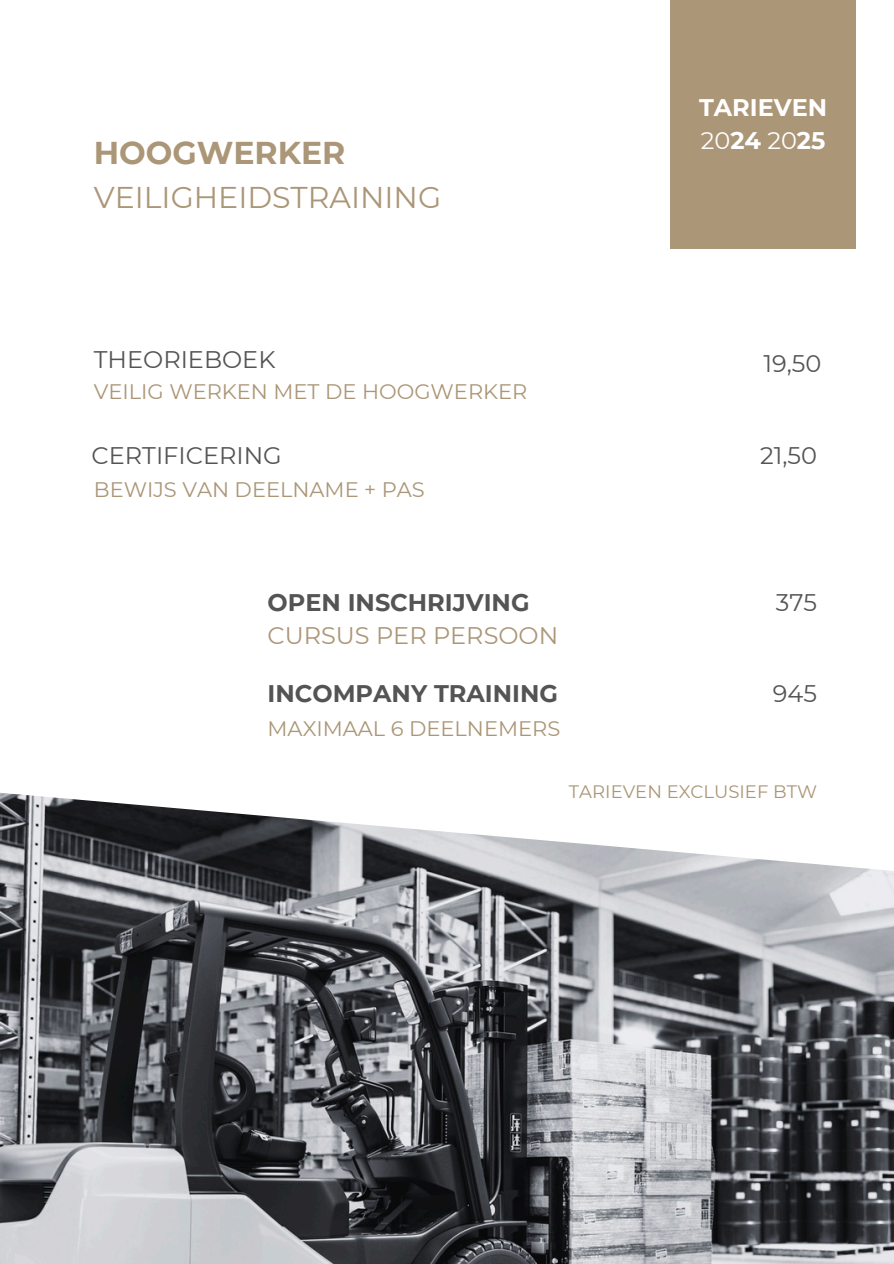
<style>
.page{position:relative;width:894px;height:1264px;background:#fff}
.page>*{position:absolute;margin:0;border:0;box-sizing:border-box;transform-origin:0 0}
.t1{font:700 31.5px "Montserrat";color:#ab9677}
.t2{font:30px "Montserrat";color:#ab9677}
.t3{font:700 24px/32.7px "Montserrat";color:#545454}
.t4{font:24px "Montserrat";color:#545454}
.t5{font:700 24px/32.7px "Montserrat";color:#fff}
.t6{font:21px "Montserrat";color:#ab9677}
.t7{font:18px "Montserrat";color:#ab9677}
.s1{font-weight:400}
.s2{font-weight:400;color:#ab9677}
</style>
<div class="page">
<div style="left:670px;top:0;width:185px;height:249px;background:#ab9677"></div>
<img style="left:0;top:792px;width:893px;height:471px">
<h3 class="t1" style="left:94px;top:134px;width:253px">HOOGWERKER</h3>
<h3 class="t2" style="left:94px;top:179px;width:349px">VEILIGHEIDSTRAINING</h3>
<h3 class="t4" style="left:94px;top:345px;width:183px">THEORIEBOEK</h3>
<h3 class="t6" style="left:94px;top:378px;width:435px">VEILIG WERKEN MET DE HOOGWERKER</h3>
<h1 class="t5" style="left:698px;top:91px;width:130px">TARIEVEN<br><span class="s1">20</span>24 <span class="s1">20</span>25</h1>
<h4 class="t4" style="left:763px;top:348px;width:59px">19,50</h4>
<h4 class="t4" style="left:92px;top:440px;width:192px">CERTIFICERING</h4>
<h3 class="t4" style="left:760px;top:440px;width:58px">21,50</h3>
<h3 class="t6" style="left:94px;top:477px;width:332px">BEWIJS VAN DEELNAME + PAS</h3>
<p class="t3" style="left:267px;top:586px;width:292px">OPEN INSCHRIJVING<br><span class="s2">CURSUS PER PERSOON</span></p>
<p class="t4" style="left:775px;top:588px;width:43px">375</p>
<h4 class="t3" style="left:267px;top:676px;width:292px">INCOMPANY TRAINING</h4>
<h3 class="t4" style="left:772px;top:678px;width:46px">945</h3>
<h3 class="t6" style="left:267px;top:715px;width:294px">MAXIMAAL 6 DEELNEMERS</h3>
<h2 class="t7" style="left:568px;top:780px;width:249px">TARIEVEN EXCLUSIEF BTW</h2>
</div>
